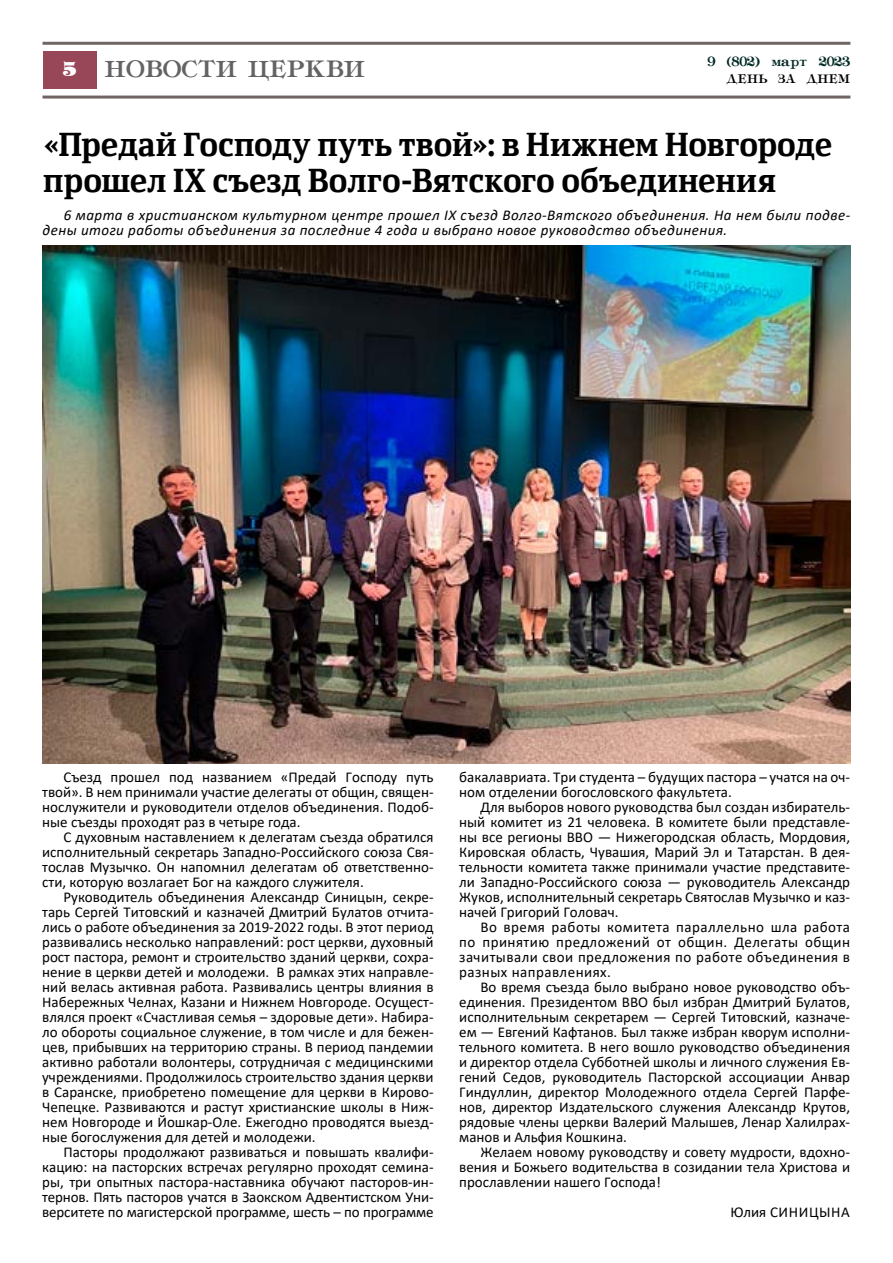
<style>
.page{position:relative;width:893px;height:1263px;background:#fff}
.page>*{position:absolute;margin:0;border:0;box-sizing:border-box;transform-origin:0 0}
.t1{font:700 33px/36px "Yefimov Serif W03";letter-spacing:.005em;color:#000;scale:.92 1}
.t2{font:28.5px "Tiffany";color:#636363}
.t3{font:16.5px "Tiffany";color:#002a25}
.t4{font:15px/15px "Calibri";color:#000;text-align:justify}
.t5{font:italic 15px/15px "Calibri";letter-spacing:.03em;color:#000}
.t6{font:15px "Tiffany";color:#000}
.s1{font-family:"Tiff";font-weight:800;font-size:24px;color:#fff}
</style>
<div class="page">
<hr style="left:43px;top:42px;width:807px;height:3px;background:#6e6564">
<hr style="left:43px;top:96px;width:807px;height:3px;background:#6e6564">
<div style="left:43px;top:51px;width:53px;height:38px;background:#984759"></div>
<img style="left:43px;top:246px;width:807px;height:517px">
<h2 class="t2" style="left:63px;top:55px;width:304px"><span class="s1">5</span> новости церкви</h2>
<p class="t3" style="left:708px;top:53px;width:144px">9 (802) март 2023</p>
<p class="t6" style="left:727px;top:71px;width:125px">ДЕНЬ ЗА ДНЕМ</p>
<h1 class="t1" style="left:43px;top:126px;width:859px">«Предай Господу путь твой»: в Нижнем Новгороде прошел IX съезд Волго-Вятского объединения</h1>
<p class="t5" style="left:42px;top:206px;width:809px;text-indent:21px">6 марта в христианском культурном центре прошел IX съезд Волго-Вятского объединения. На нем были подве&shy;дены итоги работы объединения за последние 4 года и выбрано новое руководство объединения.</p>
<p class="t4" style="left:42px;top:769px;width:393px;text-indent:21px">Съезд прошел под названием «Предай Господу путь твой». В нем принимали участие делегаты от общин, священ&shy;нослужители и руководители отделов объединения. Подоб&shy;ные съезды проходят раз в четыре года.</p>
<p class="t4" style="left:42px;top:829px;width:393px;text-indent:21px">С духовным наставлением к делегатам съезда обратился исполнительный секретарь Западно-Российского союза Свя&shy;тослав Музычко. Он напомнил делегатам об ответственно&shy;сти, которую возлагает Бог на каждого служителя.</p>
<p class="t4" style="left:42px;top:889px;width:393px;text-indent:21px">Руководитель объединения Александр Синицын, секре&shy;тарь Сергей Титовский и казначей Дмитрий Булатов отчита&shy;лись о работе объединения за 2019-2022 годы. В этот период развивались несколько направлений: рост церкви, духовный рост пастора, ремонт и строительство зданий церкви, сохра&shy;нение в церкви детей и молодежи. В рамках этих направле&shy;ний велась активная работа. Развивались центры влияния в Набережных Челнах, Казани и Нижнем Новгороде. Осущест&shy;влялся проект «Счастливая семья – здоровые дети». Набира&shy;ло обороты социальное служение, в том числе и для бежен&shy;цев, прибывших на территорию страны. В период пандемии активно работали волонтеры, сотрудничая с медицинскими учреждениями. Продолжилось строительство здания церкви в Саранске, приобретено помещение для церкви в Кирово-Чепецке. Развиваются и растут христианские школы в Ниж&shy;нем Новгороде и Й ошкар-Оле. Ежегодно проводятся выезд&shy;ные богослужения для детей и молодежи.</p>
<p class="t4" style="left:42px;top:1144px;width:393px;text-indent:21px">Пасторы продолжают развиваться и повышать квалифи&shy;кацию: на пасторских встречах регулярно проходят семина&shy;ры, три опытных пастора-наставника обучают пасторов-ин&shy;тернов. Пять пасторов учатся в Заокском Адвентистском Уни&shy;верситете по магистерской программе, шесть – по программе</p>
<p class="t4" style="left:459px;top:769px;width:392px">бакалавриата. Три студента – будущих пастора – учатся на оч&shy;ном отделении богословского факультета.</p>
<p class="t4" style="left:459px;top:799px;width:392px;text-indent:21px">Для выборов нового руководства был создан избиратель&shy;ный комитет из 21 человека. В комитете были представле&shy;ны все регионы ВВО — Нижегородская область, Мордовия, Кировская область, Чувашия, Марий Эл и Татарстан. В дея&shy;тельности комитета также принимали участие представите&shy;ли Западно-Российского союза — руководитель Александр Жуков, исполнительный секретарь Святослав Музычко и каз&shy;начей Григорий Головач.</p>
<p class="t4" style="left:459px;top:919px;width:392px;text-indent:21px">Во время работы комитета параллельно шла работа по принятию предложений от общин. Делегаты общин зачитывали свои предложения по работе объединения в разных направлениях.</p>
<p class="t4" style="left:459px;top:979px;width:392px;text-indent:21px">Во время съезда было выбрано новое руководство объ&shy;единения. Президентом ВВО был избран Дмитрий Булатов, исполнительным секретарем — Сергей Титовский, казначе&shy;ем — Евгений Кафтанов. Был также избран кворум исполни&shy;тельного комитета. В него вошло руководство объединения и директор отдела Субботней школы и личного служения Ев&shy;гений Седов, руководитель Пасторской ассоциации Анвар Гиндуллин, директор Молодежного отдела Сергей Парфе&shy;нов, директор Издательского служения Александр Крутов, рядовые члены церкви Валерий Малышев, Ленар Халилрах&shy;манов и Альфия Кошкина.</p>
<p class="t4" style="left:459px;top:1144px;width:392px;text-indent:21px">Желаем новому руководству и совету мудрости, вдохно&shy;вения и Божьего водительства в созидании тела Христова и прославлении нашего Господа!</p>
<p class="t4" style="left:730px;top:1204px;width:59px">Юлия Синиц</p>
<p class="t4" style="left:819px;top:1204px;width:22px">ына</p>
</div>
